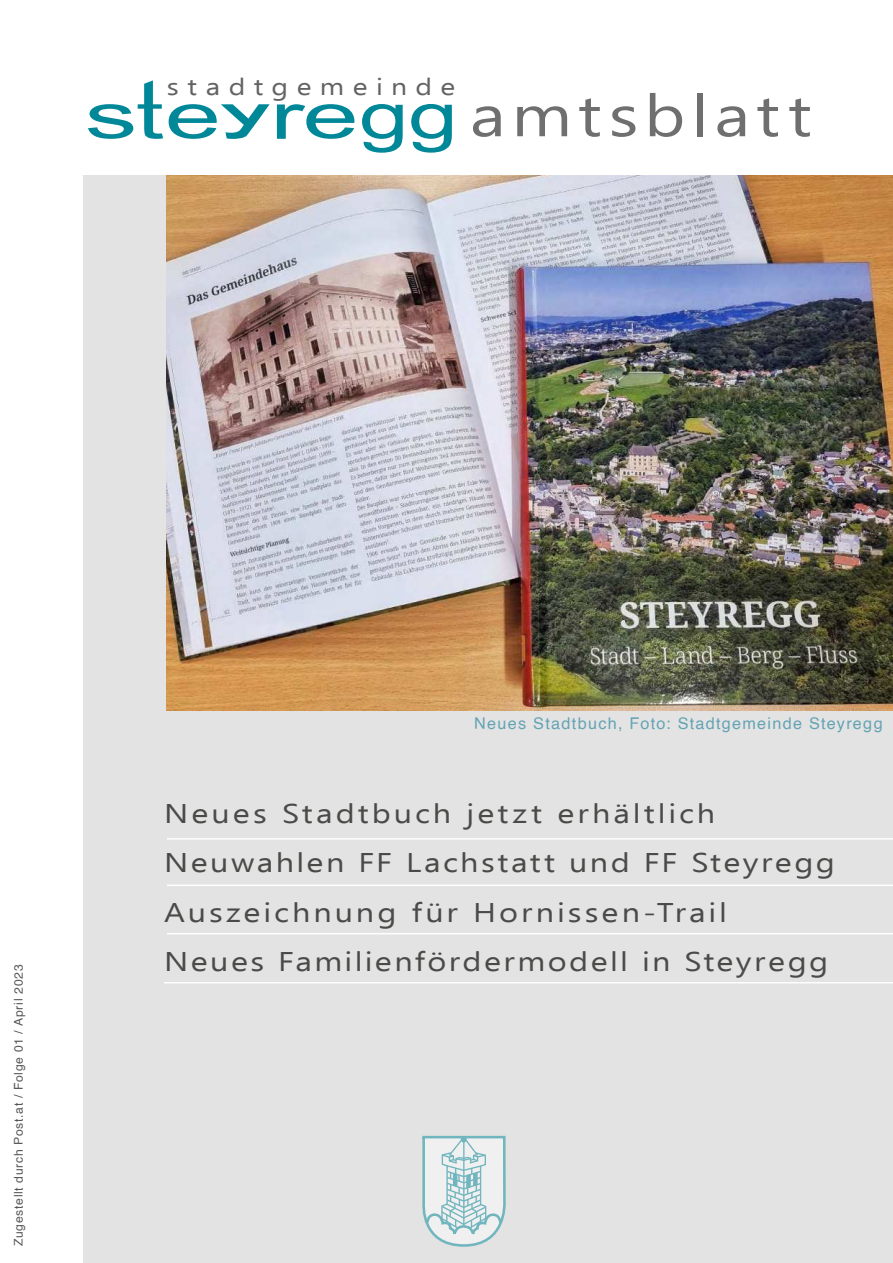
<style>
.page{position:relative;width:893px;height:1263px;background:#fff}
.page>*{position:absolute;margin:0;border:0;box-sizing:border-box;transform-origin:0 0}
.t1{font:58.5px "Ebrima";letter-spacing:.085em;color:#706f6f;scale:1.2 1}
.t2{font:27px/49.5px "Ebrima";letter-spacing:.08em;color:#4a4a49;scale:1.2 1}
.t3{font:23.7px "Ebrima";letter-spacing:.295em;color:#646363;scale:1.2 1}
.t4{font:16.2px "Helvetica";letter-spacing:.08em;color:#64a3b4}
.t5{font:12.15px "Helvetica";letter-spacing:.06em;color:#575756}
</style>
<div class="page">
<svg style="left:88px;top:80px;width:75px;height:59px"></svg>
<svg style="left:362px;top:104px;width:41px;height:49px"></svg>
<svg style="left:411px;top:104px;width:41px;height:49px"></svg>
<svg style="left:277px;top:104px;width:77px;height:35px"></svg>
<svg style="left:169px;top:104px;width:101px;height:35px"></svg>
<div style="left:84px;top:175px;width:809px;height:1088px;background:#e3e3e3"></div>
<img style="left:167px;top:175px;width:726px;height:535px">
<svg style="left:422px;top:1135px;width:84px;height:112px"></svg>
<hr style="left:167px;top:838px;width:726px;height:1px;background:#fff">
<hr style="left:167px;top:884px;width:726px;height:2px;background:#fff">
<hr style="left:167px;top:933px;width:726px;height:1px;background:#fff">
<hr style="left:164px;top:982px;width:729px;height:1px;background:#fff">
<p class="t3" style="left:167px;top:69px;width:242px">stadtgemeinde</p>
<h1 class="t1" style="left:470px;top:72px;width:286px">amtsblatt</h1>
<p class="t5" style="left:9px;top:1246px;width:283px;rotate:-90deg">Zugestellt durch Post.at / Folge 01 / April 2023</p>
<p class="t4" style="left:474px;top:710px;width:410px">Neues Stadtbuch, Foto: Stadtgemeinde Steyregg</p>
<p class="t2" style="left:164px;top:787px;width:561px">Neues Stadtbuch jetzt erhältlich Neuwahlen FF Lachstatt und FF Steyregg Auszeichnung für Hornissen-Trail<br>Neues Familienfördermodell in Steyregg</p>
</div>
